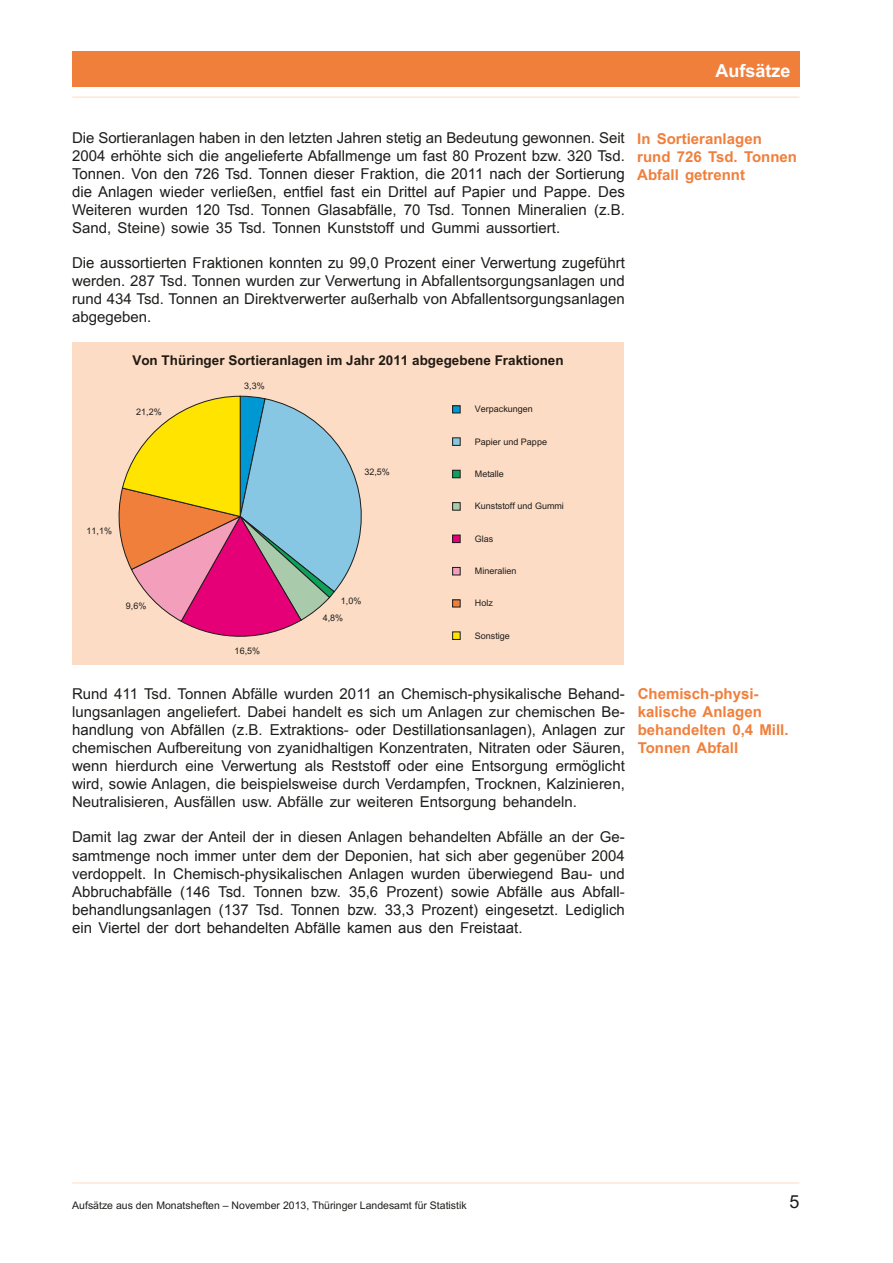
<style>
.page{position:relative;width:893px;height:1263px;background:#fff}
.page>*{position:absolute;margin:0;border:0;box-sizing:border-box;transform-origin:0 0}
.t1{font:700 18px "Arial";color:#fff}
.t2{font:18px "Arial MT2";color:#1d1d1b}
.Text{font:15px/18px "Arial MT2";color:#1d1d1b;text-align:justify}
.Text-2{font:15px/18px "Arial";color:#1d1d1b;text-align:justify}
.t3{font:700 15px/18px "Arial";color:#f07f3c}
.t4{font:700 13.5px "Arial";color:#211a14}
.t5{font:10.5px "Arial MT2";color:#1d1d1b}
.t6{font:9px/17.4px "Arial MT2";color:#1d1d1b}
.t7{font:9px "Arial MT2";color:#211a14}
.s1{font-family:"Arial MT2"}
.s2{font-family:"Arial"}
.s3{font-family:"Arial Bold MT2";font-weight:400}
</style>
<div class="page">
<hr style="left:72px;top:1182px;width:727px;height:2px;background:#fde8d8">
<hr style="left:72px;top:96px;width:727px;height:2px;background:#fde8d8">
<div style="left:72px;top:51px;width:727px;height:35px;background:#f07f3c"></div>
<div style="left:72px;top:342px;width:552px;height:322px;background:#fcdcc5"></div>
<svg style="left:118px;top:395px;width:244px;height:242px"></svg>
<div style="left:453px;top:406px;width:7px;height:7px;background:#0098d3"></div>
<div style="left:452px;top:405px;width:9px;height:8px;border:1px solid #1d1d1b"></div>
<div style="left:453px;top:438px;width:7px;height:7px;background:#87c7e3"></div>
<div style="left:452px;top:437px;width:9px;height:9px;border:1px solid #1d1d1b"></div>
<div style="left:453px;top:470px;width:7px;height:8px;background:#0fa15c"></div>
<div style="left:452px;top:470px;width:9px;height:8px;border:1px solid #1d1d1b"></div>
<div style="left:453px;top:503px;width:7px;height:7px;background:#a9cbab"></div>
<div style="left:452px;top:502px;width:9px;height:9px;border:1px solid #1d1d1b"></div>
<div style="left:453px;top:535px;width:7px;height:8px;background:#e60077"></div>
<div style="left:452px;top:535px;width:9px;height:8px;border:1px solid #1d1d1b"></div>
<div style="left:453px;top:567px;width:7px;height:8px;background:#f39eba"></div>
<div style="left:452px;top:567px;width:9px;height:8px;border:1px solid #1d1d1b"></div>
<div style="left:453px;top:600px;width:7px;height:7px;background:#f07f3c"></div>
<div style="left:452px;top:599px;width:9px;height:8px;border:1px solid #1d1d1b"></div>
<div style="left:453px;top:632px;width:7px;height:7px;background:#ffe400"></div>
<div style="left:452px;top:631px;width:9px;height:9px;border:1px solid #1d1d1b"></div>
<p class="t1" style="left:715px;top:59px;width:77px">Aufsätze</p>
<p class="Text-2" style="left:72px;top:129px;width:554px"><span class="s1">Die Sortieranlagen haben in den letzten Jahren stetig an Bedeutung gewonnen. Seit 2004 erhöhte sich die angelieferte Abfallmenge um fast 80 Prozent bzw. 320 Tsd.<br></span>Tonnen. Von den 726 Tsd. Tonnen dieser Fraktion, die 2011 nach der Sortierung die Anlagen wieder verließen, entfiel fast ein Drittel auf Papier und Pappe. Des Weiteren wurden 120 Tsd. Tonnen Glasabfälle, 70 Tsd. Tonnen Mineralien (z.B.<br><span class="s1">Sand, Steine) sowie 35 Tsd. Tonnen Kunststoff und Gummi aussortiert.</span></p>
<p class="Text" style="left:72px;top:254px;width:554px"><span class="s2">Die aussortierten Fraktionen konnten zu 99,0 Prozent einer Verwertung zugeführt </span>werden. 287 Tsd. Tonnen wurden zur Verwertung in Abfallentsorgungsanlagen und rund 434 Tsd. Tonnen an Direktverwerter außerhalb von Abfallentsorgungsanlagen abgegeben.</p>
<p class="t4" style="left:132px;top:352px;width:433px">Von Thüringer Sortieranlagen im Jahr 2011 abgegebene Fraktionen</p>
<p class="t6" style="left:87px;top:522px;width:27px">11,1%</p>
<p class="t6" style="left:244px;top:377px;width:22px">3,3%</p>
<p class="t6" style="left:136px;top:403px;width:27px">21,2%</p>
<p class="t7" style="left:475px;top:403px;width:60px">Verpackungen</p>
<p class="t7" style="left:475px;top:436px;width:74px">Papier und Pappe</p>
<p class="t6" style="left:475px;top:465px;width:31px">Metalle</p>
<p class="t6" style="left:475px;top:498px;width:91px">Kunststoff und Gummi</p>
<p class="t6" style="left:475px;top:530px;width:20px">Glas</p>
<p class="t6" style="left:475px;top:562px;width:43px">Mineralien</p>
<p class="t6" style="left:475px;top:594px;width:19px">Holz</p>
<p class="t6" style="left:475px;top:627px;width:37px">Sonstige</p>
<p class="t6" style="left:364px;top:463px;width:27px">32,5%</p>
<p class="t6" style="left:323px;top:592px;width:40px;text-indent:18px">1,0%<br>4,8%</p>
<p class="t6" style="left:126px;top:597px;width:22px">9,6%</p>
<p class="t6" style="left:235px;top:642px;width:27px">16,5%</p>
<p class="t3" style="left:637px;top:130px;width:161px">In Sortieranlagen rund 726 Tsd. Tonnen<br>Abfall getrennt</p>
<p class="Text" style="left:72px;top:685px;width:554px">Rund 411 Tsd. Tonnen Abfälle wurden 2011 an Chemisch-physikalische Behand&shy;lungsanlagen angeliefert. Dabei handelt es sich um Anlagen zur chemischen Be&shy;<span class="s2">handlung von Abfällen (z.B. Extraktions- oder Destillationsanlagen), Anlagen zur </span>chemischen Aufbereitung von zyanidhaltigen Konzentraten, Nitraten oder Säuren, wenn hierdurch eine Verwertung als Reststoff oder eine Entsorgung ermöglicht wird, sowie Anlagen, die beispielsweise durch Verdampfen, Trocknen, Kalzinieren, Neutralisieren, Ausfällen usw. Abfälle zur weiteren Entsorgung behandeln.</p>
<p class="Text" style="left:72px;top:828px;width:554px">Damit lag zwar der Anteil der in diesen Anlagen behandelten Abfälle an der Ge&shy;samtmenge noch immer unter dem der Deponien, hat sich aber gegenüber 2004 verdoppelt. In Chemisch-physikalischen Anlagen wurden überwiegend Bau- und <span class="s2">Abbruchabfälle (146 Tsd. Tonnen bzw. 35,6 Prozent) sowie Abfälle aus Abfall&shy;behandlungsanlagen (137 Tsd. Tonnen bzw. 33,3 Prozent) eingesetzt. Lediglich ein Viertel der dort behandelten Abfälle kamen aus den Freistaat.</span></p>
<p class="t3" style="left:638px;top:685px;width:152px"><span class="s3">Chemisch-physi&shy;kalische Anlagen </span>behandelten 0,4 Mill.<br>Tonnen Abfall</p>
<p class="t5" style="left:72px;top:1198px;width:396px">Aufsätze aus den Monatsheften – November 2013, Thüringer Landesamt für Statistik</p>
<p class="t2" style="left:789px;top:1190px;width:12px">5</p>
</div>
